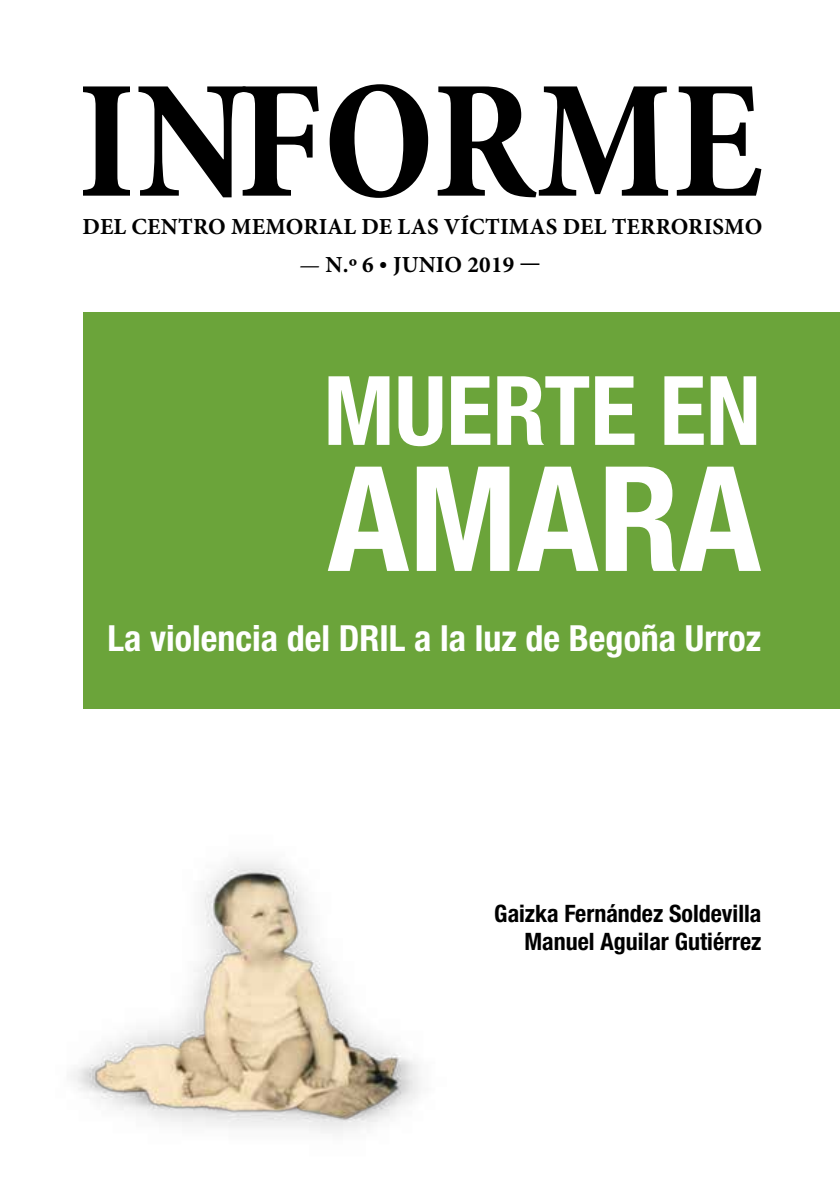
<style>
.page{position:relative;width:840px;height:1191px;background:#fff}
.page>*{position:absolute;margin:0;border:0;box-sizing:border-box;transform-origin:0 0}
.t1{font:700 condensed 170px "Minion Pro";color:#000}
.t2{font:700 condensed 146px "Helvetica Neue LT Std";color:#fff}
.t3{font:700 condensed 96px "Helvetica Neue LT Std";color:#fff}
.t4{font:700 condensed 36px "Helvetica Neue LT Std";color:#fff}
.t5{font:700 condensed 24px/28.8px "Helvetica Neue LT Std";color:#000;text-align:right}
.t6{font:700 23px "Minion Pro";letter-spacing:.01em;color:#000}
.s1{font-weight:400;font-style:italic}
.s2{font-weight:400}
</style>
<div class="page">
<div style="left:83px;top:312px;width:756px;height:396px;background:#6ba43a"></div>
<img style="left:71px;top:858px;width:349px;height:275px">
<h1 class="t1" style="left:77px;top:24px;width:687px">INFORME</h1>
<p class="t6" style="left:82px;top:210px;width:681px">DEL CENTRO MEMORIAL DE LAS VÍCTIMAS DEL TERRORISMO</p>
<p class="t6" style="left:299px;top:248px;width:243px"><span class="s1">—</span> N.º 6 <span class="s2">•</span> JUNIO 2019 —</p>
<h3 class="t3" style="left:323px;top:352px;width:439px">MUERTE EN</h3>
<h2 class="t2" style="left:327px;top:430px;width:434px">AMARA</h2>
<h3 class="t4" style="left:107px;top:616px;width:654px">La violencia del DRIL a la luz de Begoña Urroz</h3>
<p class="t5" style="left:494px;top:898px;width:268px">Gaizka Fernández Soldevilla<br>Manuel Aguilar Gutiérrez</p>
</div>
